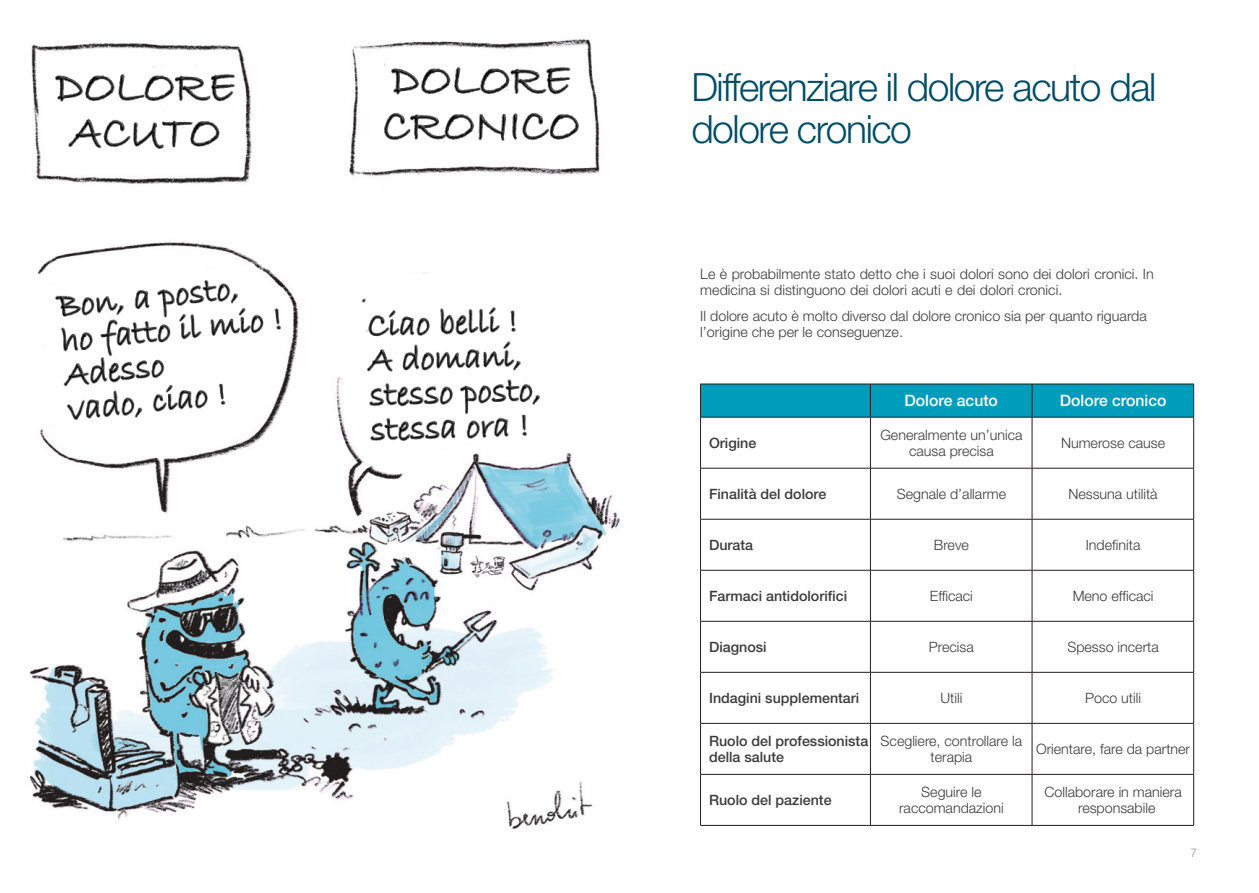
<style>
.page{position:relative;width:1259px;height:893px;background:#fff}
.page>*{position:absolute;margin:0;border:0;box-sizing:border-box;transform-origin:0 0}
.t1{font:300 39px/42px "Helvetica Neue LT Std";letter-spacing:-.035em;color:#004d67}
.t2{font:500 15.75px "Helvetica Neue LT Std";color:#fff}
.t3{font:300 14.25px/15.8px "Helvetica Neue LT Std";color:#3c3b3b;text-align:center}
.t4{font:500 14.25px/15.8px "Helvetica Neue LT Std";color:#3c3b3b}
.t5{font:300 12px "Helvetica Neue LT Std";color:#989492}
</style>
<div class="page">
<div style="left:701px;top:385px;width:492px;height:32px;background:#009cbc"></div>
<hr style="left:870px;top:384px;width:1px;height:33px;background:#231e1e">
<hr style="left:1031px;top:384px;width:1px;height:33px;background:#231e1e">
<hr style="left:870px;top:417px;width:1px;height:51px;background:#231e1e">
<hr style="left:1031px;top:417px;width:1px;height:51px;background:#231e1e">
<hr style="left:870px;top:468px;width:1px;height:51px;background:#231e1e">
<hr style="left:1031px;top:468px;width:1px;height:51px;background:#231e1e">
<hr style="left:870px;top:519px;width:1px;height:51px;background:#231e1e">
<hr style="left:1031px;top:519px;width:1px;height:51px;background:#231e1e">
<hr style="left:870px;top:570px;width:1px;height:51px;background:#231e1e">
<hr style="left:1031px;top:570px;width:1px;height:51px;background:#231e1e">
<hr style="left:870px;top:621px;width:1px;height:51px;background:#231e1e">
<hr style="left:1031px;top:621px;width:1px;height:51px;background:#231e1e">
<hr style="left:870px;top:672px;width:1px;height:51px;background:#231e1e">
<hr style="left:1031px;top:672px;width:1px;height:51px;background:#231e1e">
<hr style="left:870px;top:724px;width:1px;height:50px;background:#231e1e">
<hr style="left:1031px;top:724px;width:1px;height:50px;background:#231e1e">
<hr style="left:870px;top:775px;width:1px;height:50px;background:#231e1e">
<hr style="left:1031px;top:775px;width:1px;height:50px;background:#231e1e">
<hr style="left:700px;top:384px;width:170px;height:1px;background:#231e1e">
<hr style="left:700px;top:384px;width:1px;height:33px;background:#231e1e">
<hr style="left:870px;top:384px;width:162px;height:1px;background:#231e1e">
<hr style="left:1032px;top:384px;width:162px;height:1px;background:#231e1e">
<hr style="left:1193px;top:384px;width:1px;height:33px;background:#231e1e">
<hr style="left:700px;top:417px;width:170px;height:1px;background:#231e1e">
<hr style="left:700px;top:417px;width:1px;height:51px;background:#231e1e">
<hr style="left:870px;top:417px;width:162px;height:1px;background:#231e1e">
<hr style="left:1032px;top:417px;width:162px;height:1px;background:#231e1e">
<hr style="left:1193px;top:417px;width:1px;height:51px;background:#231e1e">
<hr style="left:700px;top:468px;width:170px;height:1px;background:#231e1e">
<hr style="left:700px;top:468px;width:1px;height:51px;background:#231e1e">
<hr style="left:870px;top:468px;width:162px;height:1px;background:#231e1e">
<hr style="left:1032px;top:468px;width:162px;height:1px;background:#231e1e">
<hr style="left:1193px;top:468px;width:1px;height:51px;background:#231e1e">
<hr style="left:700px;top:519px;width:170px;height:1px;background:#231e1e">
<hr style="left:700px;top:519px;width:1px;height:51px;background:#231e1e">
<hr style="left:870px;top:519px;width:162px;height:1px;background:#231e1e">
<hr style="left:1032px;top:519px;width:162px;height:1px;background:#231e1e">
<hr style="left:1193px;top:519px;width:1px;height:51px;background:#231e1e">
<hr style="left:700px;top:570px;width:170px;height:1px;background:#231e1e">
<hr style="left:700px;top:570px;width:1px;height:51px;background:#231e1e">
<hr style="left:870px;top:570px;width:162px;height:1px;background:#231e1e">
<hr style="left:1032px;top:570px;width:162px;height:1px;background:#231e1e">
<hr style="left:1193px;top:570px;width:1px;height:51px;background:#231e1e">
<hr style="left:700px;top:621px;width:170px;height:1px;background:#231e1e">
<hr style="left:700px;top:621px;width:1px;height:51px;background:#231e1e">
<hr style="left:870px;top:621px;width:162px;height:1px;background:#231e1e">
<hr style="left:1032px;top:621px;width:162px;height:1px;background:#231e1e">
<hr style="left:1193px;top:621px;width:1px;height:51px;background:#231e1e">
<hr style="left:700px;top:672px;width:170px;height:1px;background:#231e1e">
<hr style="left:700px;top:672px;width:1px;height:51px;background:#231e1e">
<hr style="left:870px;top:672px;width:162px;height:1px;background:#231e1e">
<hr style="left:1032px;top:672px;width:162px;height:1px;background:#231e1e">
<hr style="left:1193px;top:672px;width:1px;height:51px;background:#231e1e">
<hr style="left:700px;top:723px;width:170px;height:1px;background:#231e1e">
<hr style="left:700px;top:724px;width:1px;height:50px;background:#231e1e">
<hr style="left:870px;top:723px;width:162px;height:1px;background:#231e1e">
<hr style="left:1032px;top:723px;width:162px;height:1px;background:#231e1e">
<hr style="left:1193px;top:724px;width:1px;height:50px;background:#231e1e">
<hr style="left:700px;top:774px;width:170px;height:1px;background:#231e1e">
<hr style="left:700px;top:775px;width:1px;height:50px;background:#231e1e">
<hr style="left:870px;top:774px;width:162px;height:1px;background:#231e1e">
<hr style="left:1032px;top:774px;width:162px;height:1px;background:#231e1e">
<hr style="left:1193px;top:775px;width:1px;height:50px;background:#231e1e">
<hr style="left:700px;top:825px;width:170px;height:1px;background:#231e1e">
<hr style="left:870px;top:825px;width:162px;height:1px;background:#231e1e">
<hr style="left:1032px;top:825px;width:162px;height:1px;background:#231e1e">
<img style="left:29px;top:39px;width:591px;height:791px">
<img style="left:29px;top:52px;width:565px;height:406px">
<img style="left:56px;top:280px;width:224px;height:140px">
<img style="left:55px;top:75px;width:179px;height:74px">
<img style="left:384px;top:68px;width:195px;height:73px">
<img style="left:367px;top:308px;width:173px;height:133px">
<h1 class="t1" style="left:691px;top:71px;width:466px">Differenziare il dolore acuto dal dolore cronico</h1>
<p class="t3" style="left:700px;top:268px;width:455px;text-align:left">Le è probabilmente stato detto che i suoi dolori sono dei dolori cronici. In medicina si distinguono dei dolori acuti e dei dolori cronici.</p>
<p class="t3" style="left:700px;top:310px;width:448px;text-align:left">Il dolore acuto è molto diverso dal dolore cronico sia per quanto riguarda l’origine che per le conseguenze.</p>
<p class="t2" style="left:904px;top:395px;width:95px">Dolore acuto</p>
<p class="t2" style="left:1060px;top:395px;width:108px">Dolore cronico</p>
<p class="t4" style="left:709px;top:437px;width:49px">Origine</p>
<p class="t3" style="left:880px;top:429px;width:144px">Generalmente un’unica causa precisa</p>
<p class="t3" style="left:1061px;top:437px;width:106px">Numerose cause</p>
<p class="t4" style="left:709px;top:488px;width:119px">Finalità del dolore</p>
<p class="t3" style="left:896px;top:488px;width:111px">Segnale d’allarme</p>
<p class="t3" style="left:1068px;top:488px;width:91px">Nessuna utilità</p>
<p class="t4" style="left:709px;top:539px;width:46px">Durata</p>
<p class="t3" style="left:934px;top:539px;width:37px">Breve</p>
<p class="t3" style="left:1085px;top:539px;width:56px">Indefinita</p>
<p class="t4" style="left:709px;top:590px;width:140px">Farmaci antidolorifici</p>
<p class="t3" style="left:930px;top:590px;width:45px">Efficaci</p>
<p class="t3" style="left:1072px;top:590px;width:82px">Meno efficaci</p>
<p class="t4" style="left:709px;top:641px;width:59px">Diagnosi</p>
<p class="t3" style="left:929px;top:641px;width:46px">Precisa</p>
<p class="t3" style="left:1067px;top:641px;width:93px">Spesso incerta</p>
<p class="t4" style="left:709px;top:692px;width:152px">Indagini supplementari</p>
<p class="t3" style="left:940px;top:692px;width:23px">Utili</p>
<p class="t3" style="left:1085px;top:692px;width:57px">Poco utili</p>
<p class="t4" style="left:709px;top:735px;width:161px">Ruolo del professionista della salute</p>
<p class="t3" style="left:880px;top:735px;width:143px">Scegliere, controllare la terapia</p>
<p class="t3" style="left:1036px;top:743px;width:155px">Orientare, fare da partner</p>
<p class="t4" style="left:709px;top:794px;width:124px">Ruolo del paziente</p>
<p class="t3" style="left:899px;top:786px;width:106px">Seguire le raccomandazioni</p>
<p class="t3" style="left:1044px;top:786px;width:139px">Collaborare in maniera responsabile</p>
<p class="t5" style="left:1190px;top:848px;width:8px">7</p>
</div>
